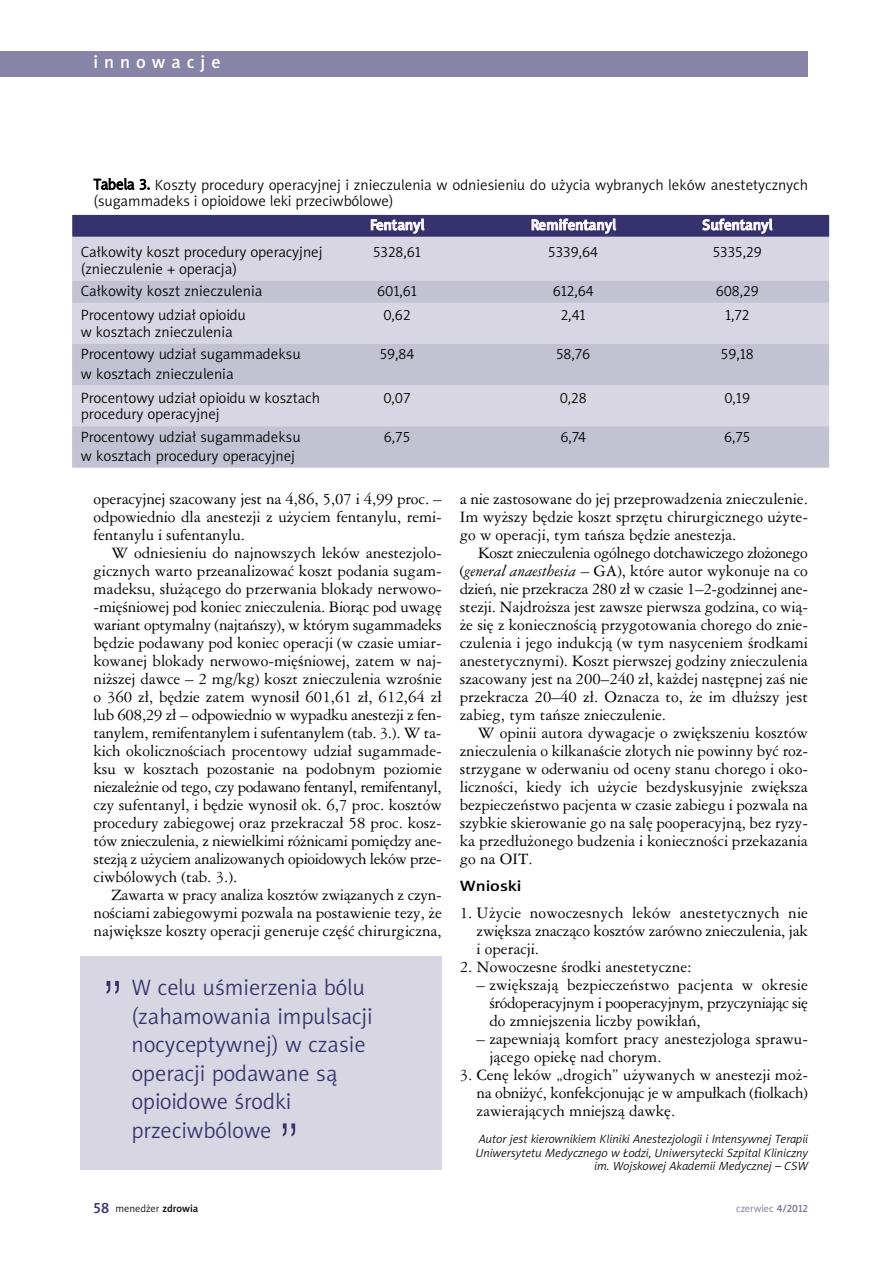
<style>
.page{position:relative;width:893px;height:1263px;background:#fff}
.page>*{position:absolute;margin:0;border:0;box-sizing:border-box;transform-origin:0 0}
.t1{font:52.5px "Swis 721 Lt PL";color:#36326d}
.t2{font:22.5px/28.5px "Naomi Sans EFNPS Light";color:#36326d}
.t3{font:18px "Naomi Sans EFNPS Medium";letter-spacing:.335em;color:#fff}
.t4{font:15px/18px "Ameri Garmnd PL";color:#000;text-align:justify}
.t5{font:15px/22.5px "Naomi Sans EFNPS Light";color:#000}
.t6{font:15px "Naomi Sans EFNPS Medium";letter-spacing:-.005em;color:#fff}
.t7{font:15px "Naomi Sans EFNPS Medium";color:#000;scale:1.2 1}
.t8{font:italic 12px/13.5px "Naomi Sans EFNPS Light";color:#000;text-align:right}
.t9{font:10.5px "Naomi Sans EFNPS Light";color:#000}
.t10{font:10.5px "Naomi Sans EFNPS Light";color:#727099}
.s1{font-style:italic}
.s2{font-family:"Naomi Sans EFNPS Medium";font-size:15px;color:#36326d}
.s3{font-family:"Naomi Sans EFNPS Medium"}
</style>
<div class="page">
<div style="left:0;top:51px;width:808px;height:26px;background:#8784a8"></div>
<div style="left:72px;top:215px;width:757px;height:252px;background:#d7d6e2"></div>
<div style="left:72px;top:215px;width:757px;height:22px;background:#36326d"></div>
<div style="left:72px;top:281px;width:757px;height:22px;background:#c3c2d3"></div>
<div style="left:72px;top:344px;width:757px;height:22px;background:#c3c2d3"></div>
<div style="left:72px;top:363px;width:757px;height:22px;background:#c3c2d3"></div>
<div style="left:72px;top:426px;width:757px;height:22px;background:#c3c2d3"></div>
<div style="left:72px;top:446px;width:757px;height:22px;background:#c3c2d3"></div>
<div style="left:80px;top:956px;width:362px;height:213px;background:#d7d6e2"></div>
<p class="t3" style="left:94px;top:55px;width:129px">innowacje</p>
<p class="t5" style="left:94px;top:177px;width:716px;line-height:16.5px">Tabela 3. Koszty procedury operacyjnej i znieczulenia w odniesieniu do użycia wybranych leków anestetycznych (sugammadeks i opioidowe leki przeciwbólowe)</p>
<p class="t6" style="left:370px;top:219px;width:56px">Fentanyl</p>
<p class="t6" style="left:531px;top:219px;width:87px">Remifentanyl</p>
<p class="t6" style="left:702px;top:219px;width:72px">Sufentanyl</p>
<p class="t5" style="left:81px;top:242px;width:243px">Całkowity koszt procedury operacyjnej</p>
<p class="t5" style="left:373px;top:242px;width:49px">5328,61</p>
<p class="t5" style="left:548px;top:242px;width:51px">5339,64</p>
<p class="t5" style="left:713px;top:242px;width:50px">5335,29</p>
<p class="t5" style="left:81px;top:259px;width:183px">(znieczulenie + operacja)<br>Całkowity koszt znieczulenia</p>
<p class="t5" style="left:377px;top:281px;width:41px">601,61</p>
<p class="t5" style="left:553px;top:281px;width:42px">612,64</p>
<p class="t5" style="left:716px;top:281px;width:45px">608,29</p>
<p class="t5" style="left:81px;top:305px;width:166px">Procentowy udział opioidu</p>
<p class="t5" style="left:383px;top:305px;width:29px">0,62</p>
<p class="t5" style="left:561px;top:305px;width:26px">2,41</p>
<p class="t5" style="left:725px;top:305px;width:26px">1,72</p>
<p class="t5" style="left:81px;top:322px;width:221px">w kosztach znieczulenia<br>Procentowy udział sugammadeksu</p>
<p class="t5" style="left:380px;top:344px;width:36px">59,84</p>
<p class="t5" style="left:556px;top:344px;width:36px">58,76</p>
<p class="t5" style="left:721px;top:344px;width:34px">59,18</p>
<p class="t5" style="left:81px;top:363px;width:241px;line-height:24px">w kosztach znieczulenia<br>Procentowy udział opioidu w kosztach</p>
<p class="t5" style="left:81px;top:404px;width:221px">procedury operacyjnej<br>Procentowy udział sugammadeksu</p>
<p class="t5" style="left:81px;top:446px;width:216px">w kosztach procedury operacyjnej</p>
<p class="t5" style="left:383px;top:388px;width:29px">0,07</p>
<p class="t5" style="left:560px;top:388px;width:28px">0,28</p>
<p class="t5" style="left:724px;top:388px;width:27px">0,19</p>
<p class="t5" style="left:384px;top:427px;width:28px">6,75</p>
<p class="t5" style="left:560px;top:427px;width:27px">6,74</p>
<p class="t5" style="left:724px;top:427px;width:28px">6,75</p>
<p class="t4" style="left:94px;top:490px;width:350px">operacyjnej szacowany jest na 4,86, 5,07 i 4,99 proc. – odpowiednio dla anestezji z użyciem fentanylu, remi&shy;fentanylu i sufentanylu.</p>
<p class="t4" style="left:94px;top:544px;width:350px;text-indent:18px">W odniesieniu do najnowszych leków anestezjolo&shy;gicznych warto przeanalizować koszt podania sugam&shy;madeksu, służącego do przerwania blokady nerwowo--mięśniowej pod koniec znieczulenia. Biorąc pod uwagę wariant optymalny (najtańszy), w którym sugammadeks będzie podawany pod koniec operacji (w czasie umiar&shy;kowanej blokady nerwowo-mięśniowej, zatem w naj&shy;niższej dawce – 2 mg/kg) koszt znieczulenia wzrośnie o 360 zł, będzie zatem wynosił 601,61 zł, 612,64 zł lub 608,29 zł – odpowiednio w wypadku anestezji z fen&shy;tanylem, remifentanylem i sufentanylem (tab. 3.). W ta&shy;kich okolicznościach procentowy udział sugammade&shy;ksu w kosztach pozostanie na podobnym poziomie niezależnie od tego, czy podawano fentanyl, remifentanyl, czy sufentanyl, i będzie wynosił ok. 6,7 proc. kosztów procedury zabiegowej oraz przekraczał 58 proc. kosz&shy;tów znieczulenia, z niewielkimi różnicami pomiędzy ane&shy;stezją z użyciem analizowanych opioidowych leków prze&shy;ciwbólowych (tab. 3.).</p>
<p class="t4" style="left:94px;top:886px;width:350px;text-indent:18px">Zawarta w pracy analiza kosztów związanych z czyn&shy;nościami zabiegowymi pozwala na postawienie tezy, że największe koszty operacji generuje część chirurgiczna,</p>
<h1 class="t1" style="left:102px;top:973px;width:24px">”</h1>
<h2 class="t2" style="left:131px;top:975px;width:243px">W celu uśmierzenia bólu (zahamowania impulsacji nocyceptywnej) w czasie operacji podawane są opioidowe środki przeciwbólowe</h2>
<h1 class="t1" style="left:278px;top:1115px;width:24px">”</h1>
<p class="t4" style="left:460px;top:490px;width:350px">a nie zastosowane do jej przeprowadzenia znieczulenie.<br>Im wyższy będzie koszt sprzętu chirurgicznego użyte&shy;go w operacji, tym tańsza będzie anestezja.</p>
<p class="t4" style="left:460px;top:544px;width:350px;text-indent:18px">Koszt znieczulenia ogólnego dotchawiczego złożonego (<span class="s1">general anaesthesia</span> – GA), które autor wykonuje na co dzień, nie przekracza 280 zł w czasie 1–2-godzinnej ane&shy;stezji. Najdroższa jest zawsze pierwsza godzina, co wią&shy;że się z koniecznością przygotowania chorego do znie&shy;czulenia i jego indukcją (w tym nasyceniem środkami anestetycznymi). Koszt pierwszej godziny znieczulenia szacowany jest na 200–240 zł, każdej następnej zaś nie przekracza 20–40 zł. Oznacza to, że im dłuższy jest zabieg, tym tańsze znieczulenie.</p>
<p class="t4" style="left:460px;top:724px;width:350px;text-indent:18px">W opinii autora dywagacje o zwiększeniu kosztów znieczulenia o kilkanaście złotych nie powinny być roz&shy;strzygane w oderwaniu od oceny stanu chorego i oko&shy;liczności, kiedy ich użycie bezdyskusyjnie zwiększa bezpieczeństwo pacjenta w czasie zabiegu i pozwala na szybkie skierowanie go na salę pooperacyjną, bez ryzy&shy;ka przedłużonego budzenia i konieczności przekazania go na OIT.</p>
<p class="t7" style="left:460px;top:880px;width:53px">Wnioski</p>
<p class="t4" style="left:477px;top:904px;width:333px;text-indent:-17px">1. Użycie nowoczesnych leków anestetycznych nie zwiększa znacząco kosztów zarówno znieczulenia, jak i operacji.</p>
<p class="t4" style="left:460px;top:958px;width:233px">2. Nowoczesne środki anestetyczne:</p>
<p class="t4" style="left:489px;top:976px;width:320px;text-indent:-13px">– zwiększają bezpieczeństwo pacjenta w okresie śródoperacyjnym i pooperacyjnym, przyczyniając się do zmniejszenia liczby powikłań,</p>
<p class="t4" style="left:489px;top:1030px;width:320px;text-indent:-13px">– zapewniają komfort pracy anestezjologa sprawu&shy;jącego opiekę nad chorym.</p>
<p class="t4" style="left:477px;top:1066px;width:333px;text-indent:-17px">3. Cenę leków „drogich” używanych w anestezji moż&shy;na obniżyć, konfekcjonując je w ampułkach (fiolkach) zawierających mniejszą dawkę.</p>
<p class="t8" style="left:475px;top:1133px;width:334px">Autor jest kierownikiem Kliniki Anestezjologii i Intensywnej Terapii<br>Uniwersytetu Medycznego w Łodzi, Uniwersytecki Szpital Kliniczny im. Wojskowej Akademii Medycznej – CSW</p>
<p class="t9" style="left:94px;top:1204px;width:106px"><span class="s2">58</span> menedżer <span class="s3">zdrowia</span></p>
<p class="t10" style="left:736px;top:1204px;width:73px">czerwiec <span class="s3">4/2012</span></p>
</div>
